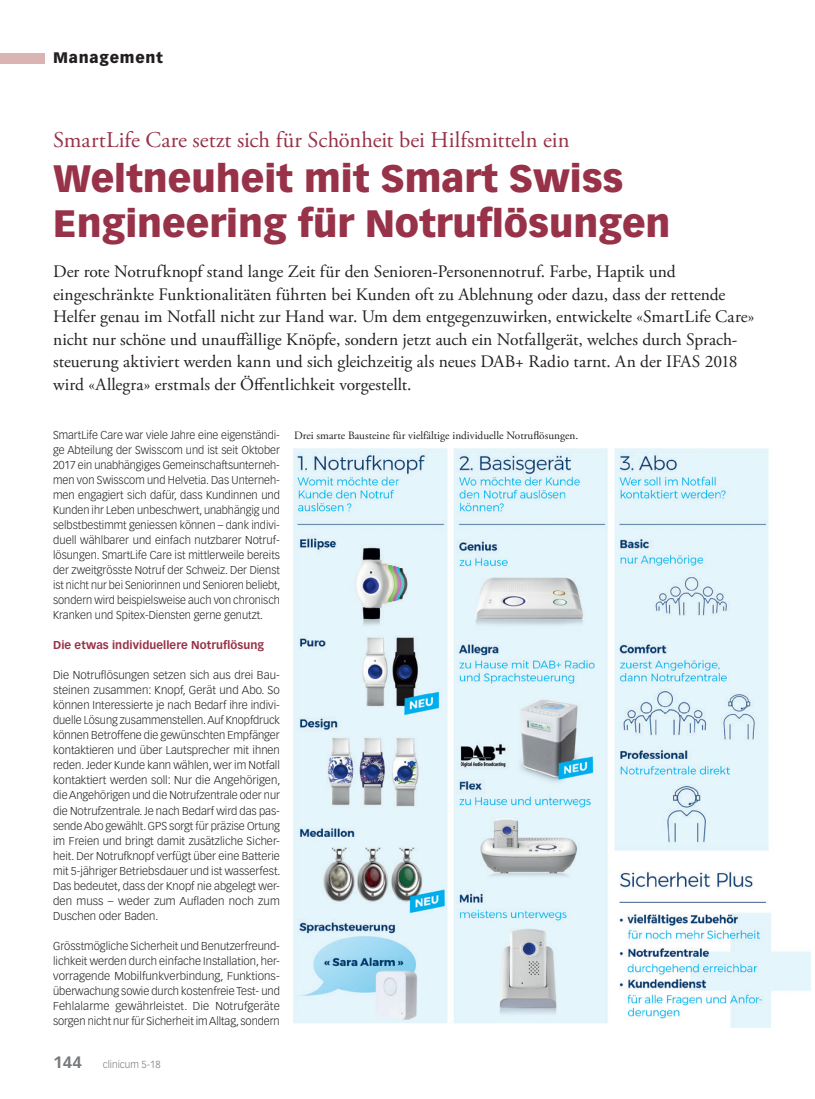
<style>
.page{position:relative;width:815px;height:1099px;background:#fff}
.page>*{position:absolute;margin:0;border:0;box-sizing:border-box;transform-origin:0 0}
.Titel_MM{font:900 37.5px/45px "Vectora LT Std";color:#983249}
.Obertitel_MM{font:22.5px "Adobe Garamond Pro";color:#983249}
.Lead{font:17.5px/22.5px "Adobe Garamond Pro";color:#231f20}
.t1{font:900 15px "Vectora LT Std";letter-spacing:.05em;color:#231f20}
.Lauftext{font:300 11.25px/15px "Vectora LT Std";color:#231f20;text-align:justify}
.Legende{font:11.25px "Adobe Garamond Pro";color:#231f20}
.ZT_MM{font:700 11.25px "Vectora LT Std";letter-spacing:.01em;color:#983249}
.t2{font:300 10px "Vectora LT Std";color:#76787b}
.s1{font-weight:700;font-size:16.25px}
</style>
<div class="page">
<div style="left:0;top:53px;width:45px;height:10px;background:#d9b4b3"></div>
<img style="left:293px;top:448px;width:518px;height:579px">
<h3 class="t1" style="left:53px;top:49px;width:111px">Management</h3>
<p class="Obertitel_MM" style="left:53px;top:126px;width:518px">SmartLife Care setzt sich für Schönheit bei Hilfsmitteln ein</p>
<p class="Titel_MM" style="left:53px;top:155px;width:619px">Weltneuheit mit Smart Swiss<br>Engineering für Notruflösungen</p>
<p class="Lead" style="left:53px;top:261px;width:703px">Der rote Notrufknopf stand lange Zeit für den Senioren-Personennotruf. Farbe, Haptik und eingeschränkte Funktionalitäten führten bei Kunden oft zu Ablehnung oder dazu, dass der rettende Helfer genau im Notfall nicht zur Hand war. Um dem entgegenzuwirken, entwickelte «SmartLife Care» nicht nur schöne und unauffällige Knöpfe, sondern jetzt auch ein Notfallgerät, welches durch Sprach&shy;steuerung aktiviert werden kann und sich gleichzeitig als neues DAB+ Radio tarnt. An der IFAS 2018 wird «Allegra» erstmals der Öffentlichkeit vorgestellt.</p>
<p class="Lauftext" style="left:53px;top:428px;width:229px">SmartLife Care war viele Jahre eine eigenständi&shy;ge Abteilung der Swisscom und ist seit Oktober 2017 ein unabhängiges Gemeinschaftsunterneh&shy;men von Swisscom und Helvetia. Das Unterneh&shy;men engagiert sich dafür, dass Kundinnen und Kunden ihr Leben unbeschwert, unabhängig und selbstbestimmt geniessen können – dank indivi&shy;duell wählbarer und einfach nutzbarer Notruf&shy;lösungen. SmartLife Care ist mittlerweile bereits der zweitgrösste Notruf der Schweiz. Der Dienst ist nicht nur bei Seniorinnen und Senioren beliebt, sondern wird beispielsweise auch von chronisch Kranken und Spitex-Diensten gerne genutzt.</p>
<p class="ZT_MM" style="left:53px;top:638px;width:213px">Die etwas individuellere Notruflösung</p>
<p class="Lauftext" style="left:53px;top:668px;width:229px">Die Notruflösungen setzen sich aus drei Bau&shy;steinen zusammen: Knopf, Gerät und Abo. So können Interessierte je nach Bedarf ihre indivi&shy;duelle Lösung zusammenstellen. Auf Knopfdruck können Betroffene die gewünschten Empfänger kontaktieren und über Lautsprecher mit ihnen reden. Jeder Kunde kann wählen, wer im Notfall kontaktiert werden soll: Nur die Angehörigen, die Angehörigen und die Notrufzentrale oder nur die Notrufzentrale. Je nach Bedarf wird das pas&shy;sende Abo gewählt. GPS sorgt für präzise Ortung im Freien und bringt damit zusätzliche Sicher&shy;heit. Der Notrufknopf verfügt über eine Batterie mit 5-jähriger Betriebsdauer und ist wasserfest.<br>Das bedeutet, dass der Knopf nie abgelegt wer&shy;den muss – weder zum Aufladen noch zum Duschen oder Baden.</p>
<p class="Lauftext" style="left:53px;top:938px;width:228px">Grösstmögliche Sicherheit und Benutzerfreund&shy;lichkeit werden durch einfache Installation, her&shy;vorragende Mobilfunkverbindung, Funktions&shy;überwachung sowie durch kostenfreie Test- und Fehlalarme gewährleistet. Die Notrufgeräte sorgen nicht nur für Sicherheit im Alltag, sondern</p>
<p class="Legende" style="left:294px;top:429px;width:286px">Drei smarte Bausteine für vielfältige individuelle Notruflösungen.</p>
<p class="t2" style="left:53px;top:1058px;width:109px"><span class="s1">144</span> clinicum 5-18</p>
</div>
